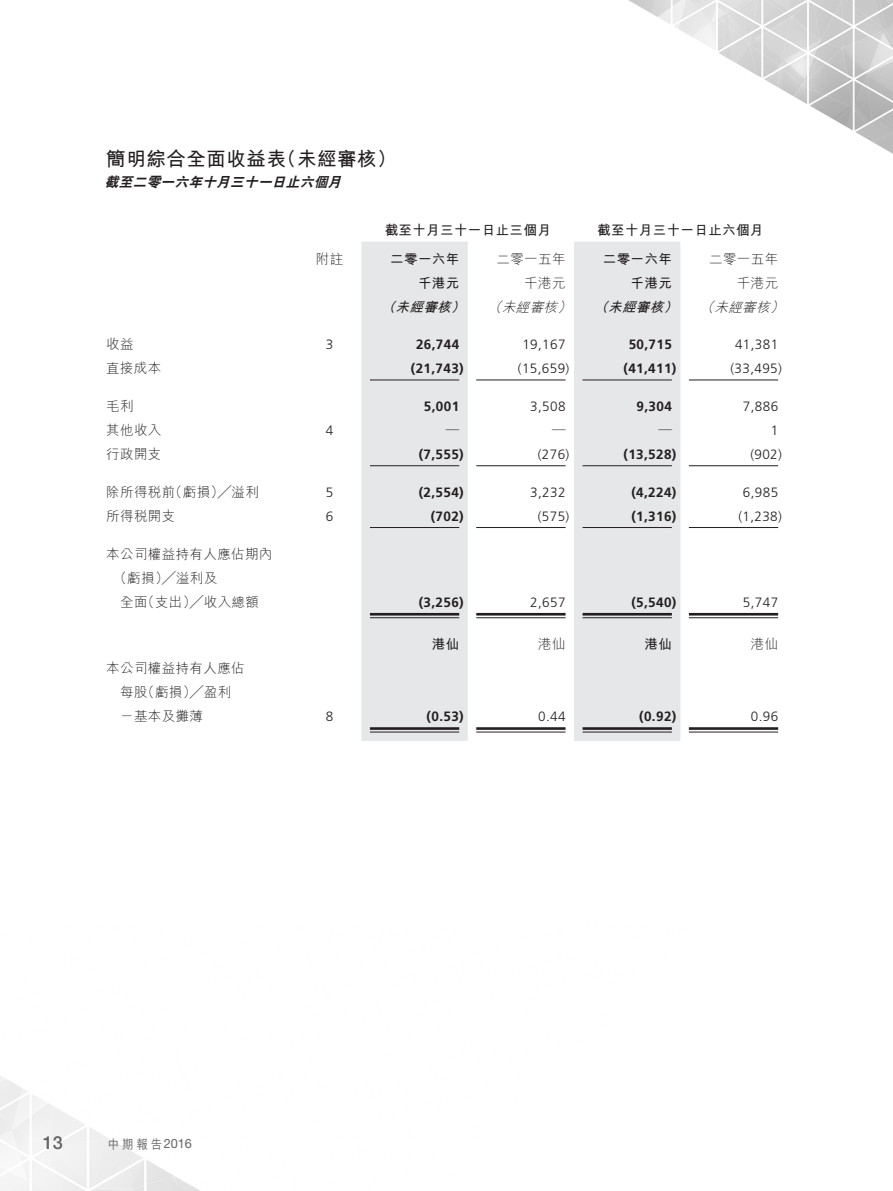
<style>
.page{position:relative;width:893px;height:1191px;background:#fff}
.page>*{position:absolute;margin:0;border:0;box-sizing:border-box;transform-origin:0 0}
.主標題{font:700 19.5px "M Hei HK";letter-spacing:.03em;color:#231f20}
.t1{font:500 18px "Helvetica Neue LT Std";color:#636366}
._1__內文{font:300 13.5px "M Hei HK";letter-spacing:.03em;color:#231f20}
._1__內文-2{font:700 13.5px "Frutiger LT Std";letter-spacing:.03em;color:#231f20}
._1__內文-3{font:300 13.5px "Frutiger LT Std";letter-spacing:.03em;color:#231f20}
._1__內文-4{font:700 13.5px "M Hei HK";letter-spacing:.03em;color:#231f20}
.日期{font:italic 800 13.5px "C Hei 2 HK";color:#231f20}
._1__內文-5{font:italic 300 13.5px "M Hei HK";color:#231f20}
._1__內文-6{font:italic 700 13.5px "M Hei HK";color:#231f20}
.t2{font:500 12.75px "M Hei HK";color:#636366;scale:.9 1}
.s1{font-family:"Helvetica Neue LT Std";font-weight:400}
</style>
<div class="page">
<img style="left:0;top:0;width:892px;height:1191px">
<svg style="left:361px;top:241px;width:319px;height:500px;fill:#e6e7e9"></svg>
<hr style="left:370px;top:379px;width:89px;height:1px;background:#231f20">
<hr style="left:476px;top:379px;width:90px;height:1px;background:#231f20">
<hr style="left:583px;top:379px;width:89px;height:1px;background:#231f20">
<hr style="left:689px;top:379px;width:89px;height:1px;background:#231f20">
<hr style="left:370px;top:465px;width:89px;height:1px;background:#231f20">
<hr style="left:476px;top:465px;width:90px;height:1px;background:#231f20">
<hr style="left:583px;top:465px;width:89px;height:1px;background:#231f20">
<hr style="left:689px;top:465px;width:89px;height:1px;background:#231f20">
<hr style="left:370px;top:527px;width:89px;height:1px;background:#231f20">
<hr style="left:476px;top:527px;width:90px;height:1px;background:#231f20">
<hr style="left:583px;top:527px;width:89px;height:1px;background:#231f20">
<hr style="left:689px;top:527px;width:89px;height:1px;background:#231f20">
<hr style="left:370px;top:613px;width:89px;height:2px;background:#231f20">
<hr style="left:370px;top:617px;width:89px;height:1px;background:#231f20">
<hr style="left:476px;top:613px;width:90px;height:2px;background:#231f20">
<hr style="left:476px;top:617px;width:90px;height:1px;background:#231f20">
<hr style="left:583px;top:613px;width:89px;height:2px;background:#231f20">
<hr style="left:583px;top:617px;width:89px;height:1px;background:#231f20">
<hr style="left:689px;top:613px;width:89px;height:2px;background:#231f20">
<hr style="left:689px;top:617px;width:89px;height:1px;background:#231f20">
<hr style="left:370px;top:727px;width:89px;height:3px;background:#231f20">
<hr style="left:370px;top:731px;width:89px;height:1px;background:#231f20">
<hr style="left:476px;top:727px;width:90px;height:3px;background:#231f20">
<hr style="left:476px;top:731px;width:90px;height:1px;background:#231f20">
<hr style="left:583px;top:727px;width:89px;height:3px;background:#231f20">
<hr style="left:583px;top:731px;width:89px;height:1px;background:#231f20">
<hr style="left:689px;top:727px;width:89px;height:3px;background:#231f20">
<hr style="left:689px;top:731px;width:89px;height:1px;background:#231f20">
<p class="主標題" style="left:106px;top:145px;width:181px">簡明綜合全面收益表</p>
<p class="日期" style="left:105px;top:175px;width:241px">截至二零一六年十月三十一日止六個月</p>
<p class="主標題" style="left:277px;top:145px;width:121px">（未經審核(</p>
<p class="_1__內文-4" style="left:385px;top:220px;width:168px">截至十月三十一日止三個月</p>
<p class="_1__內文-4" style="left:597px;top:220px;width:168px">截至十月三十一日止六個月</p>
<p class="_1__內文" style="left:316px;top:252px;width:29px">附註</p>
<p class="_1__內文-4" style="left:390px;top:249px;width:71px">二零一六年</p>
<p class="_1__內文" style="left:497px;top:252px;width:71px">二零一五年</p>
<p class="_1__內文-4" style="left:603px;top:249px;width:71px">二零一六年</p>
<p class="_1__內文" style="left:709px;top:252px;width:71px">二零一五年</p>
<p class="_1__內文-4" style="left:418px;top:273px;width:43px">千港元</p>
<p class="_1__內文" style="left:524px;top:276px;width:43px">千港元</p>
<p class="_1__內文-4" style="left:631px;top:273px;width:43px">千港元</p>
<p class="_1__內文" style="left:737px;top:276px;width:43px">千港元</p>
<p class="_1__內文-6" style="left:451px;top:297px;width:20px">）</p>
<p class="_1__內文-5" style="left:488px;top:300px;width:19px">（</p>
<p class="_1__內文-5" style="left:557px;top:300px;width:19px">）</p>
<p class="_1__內文-6" style="left:594px;top:297px;width:20px">（</p>
<p class="_1__內文-6" style="left:664px;top:297px;width:20px">）</p>
<p class="_1__內文-5" style="left:701px;top:300px;width:19px">（</p>
<p class="_1__內文-5" style="left:770px;top:300px;width:19px">(</p>
<p class="_1__內文-5" style="left:502px;top:300px;width:60px">未經審核</p>
<p class="_1__內文-5" style="left:714px;top:300px;width:60px">未經審核</p>
<p class="_1__內文-6" style="left:396px;top:297px;width:61px">未經審核</p>
<p class="_1__內文-6" style="left:608px;top:297px;width:61px">未經審核</p>
<p class="_1__內文-6" style="left:382px;top:297px;width:20px">（</p>
<p class="_1__內文" style="left:106px;top:337px;width:29px">收益</p>
<p class="_1__內文-3" style="left:326px;top:337px;width:9px">3</p>
<p class="_1__內文-2" style="left:416px;top:337px;width:45px">26,744</p>
<p class="_1__內文-3" style="left:522px;top:337px;width:45px">19,167</p>
<p class="_1__內文-2" style="left:629px;top:337px;width:45px">50,715</p>
<p class="_1__內文-3" style="left:735px;top:337px;width:45px">41,381</p>
<p class="_1__內文" style="left:106px;top:361px;width:57px">直接成本</p>
<p class="_1__內文-2" style="left:411px;top:361px;width:54px">)21,743(</p>
<p class="_1__內文-3" style="left:518px;top:361px;width:53px">)15,659(</p>
<p class="_1__內文-2" style="left:623px;top:361px;width:54px">)41,411(</p>
<p class="_1__內文-3" style="left:730px;top:361px;width:53px">)33,495(</p>
<p class="_1__內文" style="left:106px;top:399px;width:29px">毛利</p>
<p class="_1__內文-2" style="left:424px;top:398px;width:37px">5,001</p>
<p class="_1__內文-3" style="left:530px;top:399px;width:37px">3,508</p>
<p class="_1__內文-2" style="left:637px;top:398px;width:37px">9,304</p>
<p class="_1__內文-3" style="left:743px;top:399px;width:37px">7,886</p>
<p class="_1__內文" style="left:106px;top:423px;width:57px">其他收入</p>
<p class="_1__內文-3" style="left:326px;top:423px;width:9px">4</p>
<p class="_1__內文-4" style="left:446px;top:420px;width:15px">—</p>
<p class="_1__內文-4" style="left:552px;top:420px;width:15px">—</p>
<p class="_1__內文-4" style="left:658px;top:420px;width:15px">—</p>
<p class="_1__內文-3" style="left:771px;top:423px;width:9px">1</p>
<p class="_1__內文" style="left:106px;top:447px;width:57px">行政開支</p>
<p class="_1__內文-2" style="left:419px;top:446px;width:47px">)7,555(</p>
<p class="_1__內文-3" style="left:538px;top:447px;width:33px">)276(</p>
<p class="_1__內文-2" style="left:623px;top:446px;width:54px">)13,528(</p>
<p class="_1__內文-3" style="left:750px;top:447px;width:33px">)902(</p>
<p class="_1__內文" style="left:169px;top:485px;width:92px">（虧損）╱溢利</p>
<p class="_1__內文" style="left:106px;top:485px;width:71px">除所得稅前</p>
<p class="_1__內文-3" style="left:326px;top:484px;width:9px">5</p>
<p class="_1__內文-2" style="left:419px;top:484px;width:47px">)2,554(</p>
<p class="_1__內文-3" style="left:530px;top:484px;width:37px">3,232</p>
<p class="_1__內文-2" style="left:631px;top:484px;width:47px">)4,224(</p>
<p class="_1__內文-3" style="left:743px;top:484px;width:37px">6,985</p>
<p class="_1__內文" style="left:106px;top:509px;width:71px">所得稅開支</p>
<p class="_1__內文" style="left:106px;top:547px;width:168px">本公司權益持有人應佔期內</p>
<p class="_1__內文" style="left:113px;top:571px;width:105px">（虧損）╱溢利及</p>
<p class="_1__內文-3" style="left:326px;top:508px;width:9px">6</p>
<p class="_1__內文-2" style="left:431px;top:508px;width:35px">)702(</p>
<p class="_1__內文-3" style="left:538px;top:508px;width:33px">)575(</p>
<p class="_1__內文-2" style="left:631px;top:508px;width:47px">)1,316(</p>
<p class="_1__內文-3" style="left:738px;top:508px;width:45px">)1,238(</p>
<p class="_1__內文" style="left:141px;top:595px;width:119px">（支出）╱收入總額</p>
<p class="_1__內文" style="left:120px;top:595px;width:29px">全面</p>
<p class="_1__內文-2" style="left:419px;top:594px;width:47px">)3,256(</p>
<p class="_1__內文-3" style="left:530px;top:594px;width:37px">2,657</p>
<p class="_1__內文-2" style="left:631px;top:594px;width:47px">)5,540(</p>
<p class="_1__內文-3" style="left:743px;top:594px;width:37px">5,747</p>
<p class="_1__內文-4" style="left:432px;top:634px;width:29px">港仙</p>
<p class="_1__內文" style="left:538px;top:637px;width:29px">港仙</p>
<p class="_1__內文-4" style="left:644px;top:634px;width:29px">港仙</p>
<p class="_1__內文" style="left:751px;top:637px;width:29px">港仙</p>
<p class="_1__內文" style="left:106px;top:661px;width:140px">本公司權益持有人應佔</p>
<p class="_1__內文" style="left:141px;top:685px;width:92px">（虧損）╱盈利</p>
<p class="_1__內文" style="left:120px;top:685px;width:29px">每股</p>
<p class="_1__內文" style="left:120px;top:709px;width:84px">－基本及攤薄</p>
<p class="_1__內文-3" style="left:326px;top:708px;width:9px">8</p>
<p class="_1__內文-2" style="left:427px;top:708px;width:39px">)0.53(</p>
<p class="_1__內文-3" style="left:538px;top:708px;width:29px">0.44</p>
<p class="_1__內文-2" style="left:639px;top:708px;width:39px">)0.92(</p>
<p class="_1__內文-3" style="left:751px;top:708px;width:29px">0.96</p>
<h2 class="t1" style="left:43px;top:1131px;width:22px">13</h2>
<p class="t2" style="left:108px;top:1134px;width:95px">中期報告 <span class="s1">2016</span></p>
</div>
